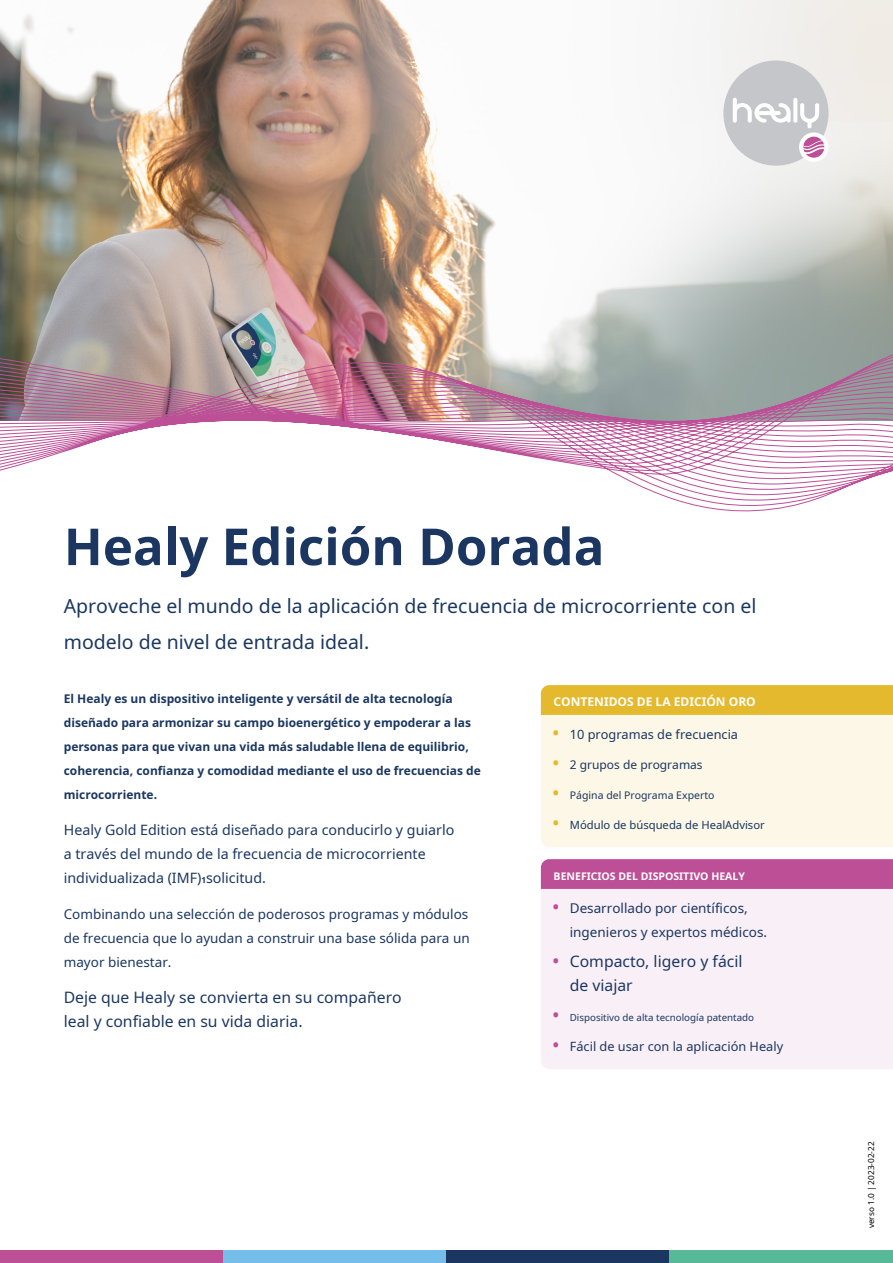
<style>
.page{position:relative;width:893px;height:1263px;background:#fff}
.page>*{position:absolute;margin:0;border:0;box-sizing:border-box;transform-origin:0 0}
.t1{font:700 51px "Noto Sans";color:#1b3761}
.t2{font:19.5px/36px "Noto Sans";color:#1b3761}
.t3{font:15.75px/24px "Noto Sans";color:#1b3761}
.t4{font:14.25px/24px "Noto Sans";color:#1b3761}
.t5{font:13.5px/24px "Noto Sans";color:#1b3761;text-align:justify}
.t6{font:12.75px "Noto Sans";color:#1b3761}
.t7{font:700 12px/24px "Noto Sans";color:#1b3761}
.t8{font:700 12px "Noto Sans";color:#fff}
.t9{font:12px "Noto Sans";color:#1b3761}
.t10{font:11.25px "Noto Sans";color:#1b3761}
.t11{font:700 10.5px "Noto Sans";color:#fff}
.t12{font:10.5px "Noto Sans";color:#1b3761}
.t13{font:9.75px "Noto Sans";color:#1b3761}
.t14{font:8.25px "Noto Sans";color:#000}
.s1{font-weight:700;font-size:16.5px;color:#e5b92d}
.s2{font-weight:700;font-size:8.25px}
.s3{font-weight:700;font-size:16.5px;color:#bd4f97}
</style>
<div class="page">
<img style="left:0;top:0;width:893px;height:314px">
<div style="left:723px;top:60px;width:105px;height:106px;background:#c5c6c9;border-radius:50%"></div>
<svg style="left:733px;top:98px;width:86px;height:30px"></svg>
<div style="left:799px;top:132px;width:29px;height:30px;background:#fff;border-radius:50%"></div>
<svg style="left:803px;top:137px;width:21px;height:21px"></svg>
<img style="left:0;top:314px;width:893px;height:198px">
<div style="left:541px;top:715px;width:352px;height:132px;background:#fcf7e6"></div>
<div style="left:541px;top:889px;width:352px;height:180px;background:#f8eff7"></div>
<div style="left:541px;top:859px;width:352px;height:30px;background:#bd4f97"></div>
<div style="left:541px;top:685px;width:352px;height:30px;background:#e5b92d"></div>
<div style="left:0;top:1250px;width:223px;height:13px;background:#bd4f97"></div>
<div style="left:223px;top:1250px;width:224px;height:13px;background:#76beea"></div>
<div style="left:446px;top:1250px;width:224px;height:13px;background:#1b3761"></div>
<div style="left:670px;top:1250px;width:223px;height:13px;background:#58b998"></div>
<h1 class="t1" style="left:64px;top:511px;width:542px">Healy Edición Dorada</h1>
<h2 class="t2" style="left:64px;top:587px;width:694px">Aproveche el mundo de la aplicación de frecuencia de microcorriente con el modelo de nivel de entrada ideal.</h2>
<p class="t7" style="left:64px;top:686px;width:419px">El Healy es un dispositivo inteligente y versátil de alta tecnología diseñado para armonizar su campo bioenergético y empoderar a las personas para que vivan una vida más saludable llena de equilibrio, coherencia, confianza y comodidad mediante el uso de frecuencias de microcorriente.</p>
<p class="t8" style="left:554px;top:693px;width:204px">CONTENIDOS DE LA EDICIÓN ORO</p>
<p class="t6" style="left:553px;top:725px;width:187px"><span class="s1">•</span> 10 programas de frecuencia</p>
<p class="t9" style="left:553px;top:756px;width:151px"><span class="s1">•</span> 2 grupos de programas</p>
<p class="t12" style="left:553px;top:788px;width:163px"><span class="s1">•</span> Página del Programa Experto</p>
<p class="t10" style="left:553px;top:817px;width:213px"><span class="s1">•</span> Módulo de búsqueda de HealAdvisor</p>
<p class="t4" style="left:64px;top:818px;width:392px">Healy Gold Edition está diseñado para conducirlo y guiarlo a través del mundo de la frecuencia de microcorriente individualizada (IMF)<span class="s2">1</span>solicitud.</p>
<p class="t11" style="left:554px;top:869px;width:193px">BENEFICIOS DEL DISPOSITIVO HEALY</p>
<p class="t5" style="left:64px;top:902px;width:407px">Combinando una selección de poderosos programas y módulos de frecuencia que lo ayudan a construir una base sólida para un mayor bienestar.</p>
<p class="t5" style="left:570px;top:896px;width:199px;text-indent:-17px"><span class="s3">•</span> Desarrollado por científicos, ingenieros y expertos médicos.</p>
<h3 class="t3" style="left:570px;top:949px;width:174px;text-indent:-17px"><span class="s3">•</span> Compacto, ligero y fácil de viajar</h3>
<h3 class="t3" style="left:64px;top:985px;width:339px">Deje que Healy se convierta en su compañero leal y confiable en su vida diaria.</h3>
<p class="t13" style="left:553px;top:1011px;width:203px"><span class="s3">•</span> Dispositivo de alta tecnología patentado</p>
<p class="t6" style="left:553px;top:1037px;width:232px"><span class="s3">•</span> Fácil de usar con la aplicación Healy</p>
<p class="t14" style="left:865px;top:1228px;width:88px;rotate:-90deg">verso 1.0 | 2023-02-22</p>
</div>
